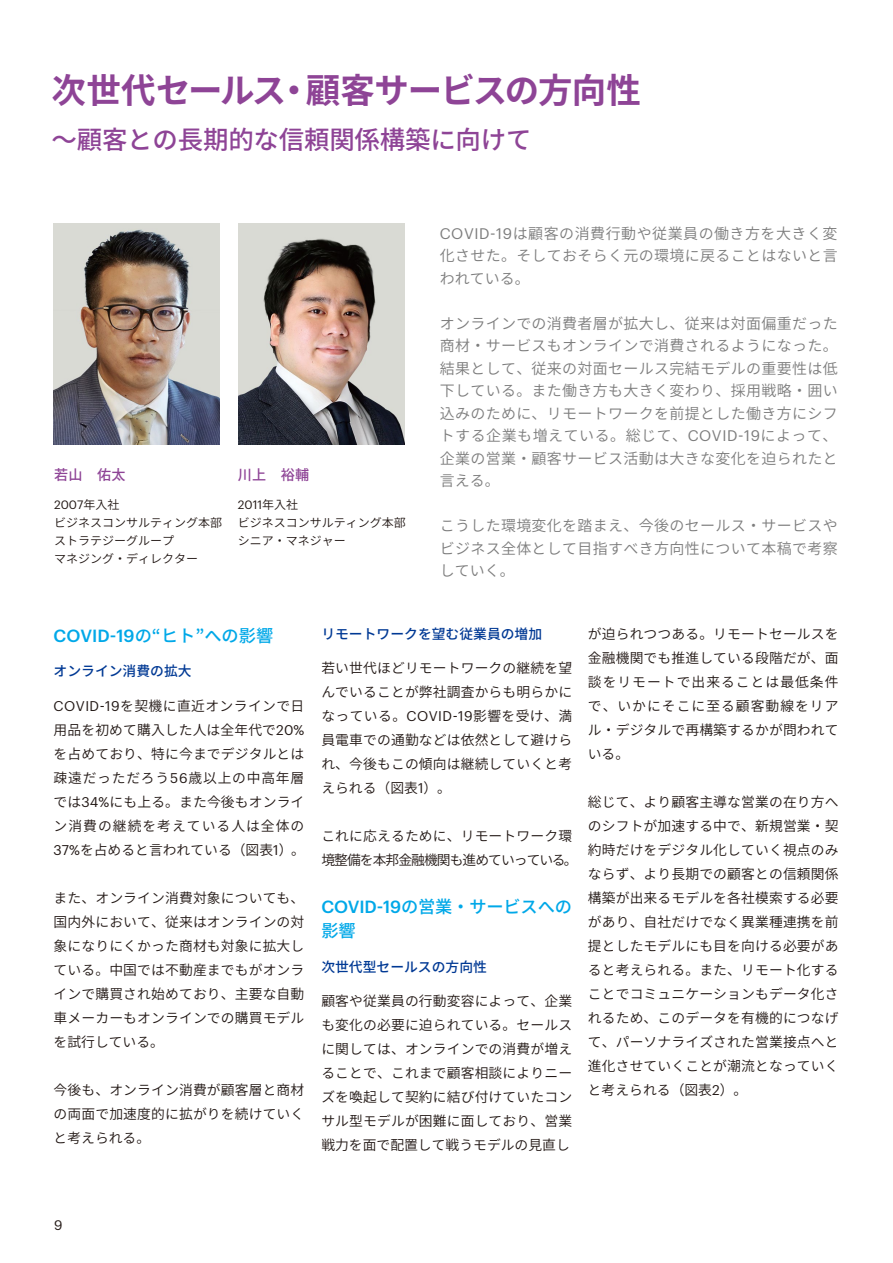
<style>
.page{position:relative;width:893px;height:1263px;background:#fff}
.page>*{position:absolute;margin:0;border:0;box-sizing:border-box;transform-origin:0 0}
.t1{font:700 34.5px "Source Han Sans";letter-spacing:-.03em;color:#8e4496}
.t2{font:500 25.5px "Source Han Sans";letter-spacing:-.01em;color:#8e4496}
.t3{font:500 17.25px/24px "Source Han Sans";letter-spacing:-.01em;color:#00a8e8}
.t4{font:15px/22.5px "Source Han Sans";letter-spacing:.02em;color:#7d7d7d;text-align:justify}
.t5{font:500 14.25px "Source Han Sans";letter-spacing:.015em;color:#8e4496}
.t6{font:13.8px/24px "Source Han Sans";letter-spacing:.01em;color:#221815;text-align:justify}
.t7{font:500 13.8px "Source Han Sans";color:#003994}
.t8{font:13.8px/24px "Source Han Sans";letter-spacing:-.07em;color:#221815}
.t9{font:13.5px "Graphik";color:#221815}
.t10{font:11.85px/18px "Source Han Sans";color:#221815}
.t11{font:11.85px "Graphik";color:#221815}
.s1{font-family:"Source Han Sans"}
.s2{font-family:"Graphik"}
</style>
<div class="page">
<img style="left:238px;top:223px;width:166px;height:222px">
<img style="left:54px;top:223px;width:166px;height:222px">
<h1 class="t1" style="left:51px;top:71px;width:591px">次世代セールス・顧客サービスの方向性</h1>
<h2 class="t2" style="left:51px;top:125px;width:482px">～顧客との長期的な信頼関係構築に向けて</h2>
<p class="t5" style="left:54px;top:467px;width:73px">若山　佑太</p>
<p class="t11" style="left:54px;top:496px;width:67px">2007<span class="s1">年入社</span></p>
<p class="t10" style="left:54px;top:514px;width:169px">ビジネスコンサルティング本部ストラテジーグループ<br>マネジング・ディレクター</p>
<p class="t5" style="left:238px;top:467px;width:73px">川上　裕輔</p>
<p class="t11" style="left:238px;top:496px;width:62px">2011<span class="s1">年入社</span></p>
<p class="t10" style="left:238px;top:514px;width:169px">ビジネスコンサルティング本部シニア・マネジャー</p>
<p class="t4" style="left:440px;top:222px;width:399px"><span class="s2">COVID-19</span>は顧客の消費行動や従業員の働き方を大きく変化させた。そしておそらく元の環境に戻ることはないと言われている。</p>
<p class="t4" style="left:440px;top:312px;width:399px">オンラインでの消費者層が拡大し、従来は対面偏重だった商材・サービスもオンラインで消費されるようになった。結果として、従来の対面セールス完結モデルの重要性は低下している。また働き方も大きく変わり、採用戦略・囲い込みのために、リモートワークを前提とした働き方にシフトする企業も増えている。総じて、<span class="s2">COVID-19</span>によって、企業の営業・顧客サービス活動は大きな変化を迫られたと言える。</p>
<p class="t4" style="left:440px;top:515px;width:399px">こうした環境変化を踏まえ、今後のセールス・サービスやビジネス全体として目指すべき方向性について本稿で考察していく。</p>
<p class="t3" style="left:54px;top:624px;width:221px"><span class="s2">COVID-19</span>の“ヒト”への影響</p>
<p class="t7" style="left:54px;top:663px;width:139px">オンライン消費の拡大</p>
<p class="t6" style="left:54px;top:694px;width:253px"><span class="s2">COVID-19</span>を契機に直近オンラインで日用品を初めて購入した人は全年代で<span class="s2">20%</span>を占めており、特に今までデジタルとは疎遠だっただろう<span class="s2">56</span>歳以上の中高年層では<span class="s2">34%</span>にも上る。また今後もオンライン消費の継続を考えている人は全体の<span class="s2">37%</span>を占めると言われている（図表<span class="s2">1</span>）。</p>
<p class="t6" style="left:54px;top:886px;width:252px">また、オンライン消費対象についても、国内外において、従来はオンラインの対象になりにくかった商材も対象に拡大している。中国では不動産までもがオンラインで購買され始めており、主要な自動車メーカーもオンラインでの購買モデルを試行している。</p>
<p class="t6" style="left:54px;top:1078px;width:252px">今後も、オンライン消費が顧客層と商材の両面で加速度的に拡がりを続けていくと考えられる。</p>
<p class="t7" style="left:321px;top:626px;width:222px">リモートワークを望む従業員の増加</p>
<p class="t6" style="left:321px;top:656px;width:252px">若い世代ほどリモートワークの継続を望んでいることが弊社調査からも明らかになっている。<span class="s2">COVID-19</span>影響を受け、満員電車での通勤などは依然として避けられ、今後もこの傾向は継続していくと考えられる（図表<span class="s2">1</span>）。</p>
<p class="t8" style="left:321px;top:824px;width:258px">これに応えるために、リモートワーク環境整備を本邦金融機関も進めていっている。</p>
<p class="t3" style="left:321px;top:895px;width:252px"><span class="s2">COVID-19</span>の営業・サービスへの影響</p>
<p class="t7" style="left:321px;top:959px;width:167px">次世代型セールスの方向性</p>
<p class="t6" style="left:321px;top:989px;width:252px">顧客や従業員の行動変容によって、企業も変化の必要に迫られている。セールスに関しては、オンラインでの消費が増えることで、これまで顧客相談によりニーズを喚起して契約に結び付けていたコンサル型モデルが困難に面しており、営業戦力を面で配置して戦うモデルの見直し</p>
<p class="t6" style="left:588px;top:622px;width:252px">が迫られつつある。リモートセールスを金融機関でも推進している段階だが、面談をリモートで出来ることは最低条件で、いかにそこに至る顧客動線をリアル・デジタルで再構築するかが問われている。</p>
<p class="t6" style="left:588px;top:790px;width:252px">総じて、より顧客主導な営業の在り方へのシフトが加速する中で、新規営業・契約時だけをデジタル化していく視点のみならず、より長期での顧客との信頼関係構築が出来るモデルを各社模索する必要があり、自社だけでなく異業種連携を前提としたモデルにも目を向ける必要があると考えられる。また、リモート化することでコミュニケーションもデータ化されるため、このデータを有機的につなげて、パーソナライズされた営業接点へと進化させていくことが潮流となっていくと考えられる（図表<span class="s2">2</span>）。</p>
<p class="t9" style="left:54px;top:1215px;width:10px">9</p>
</div>
